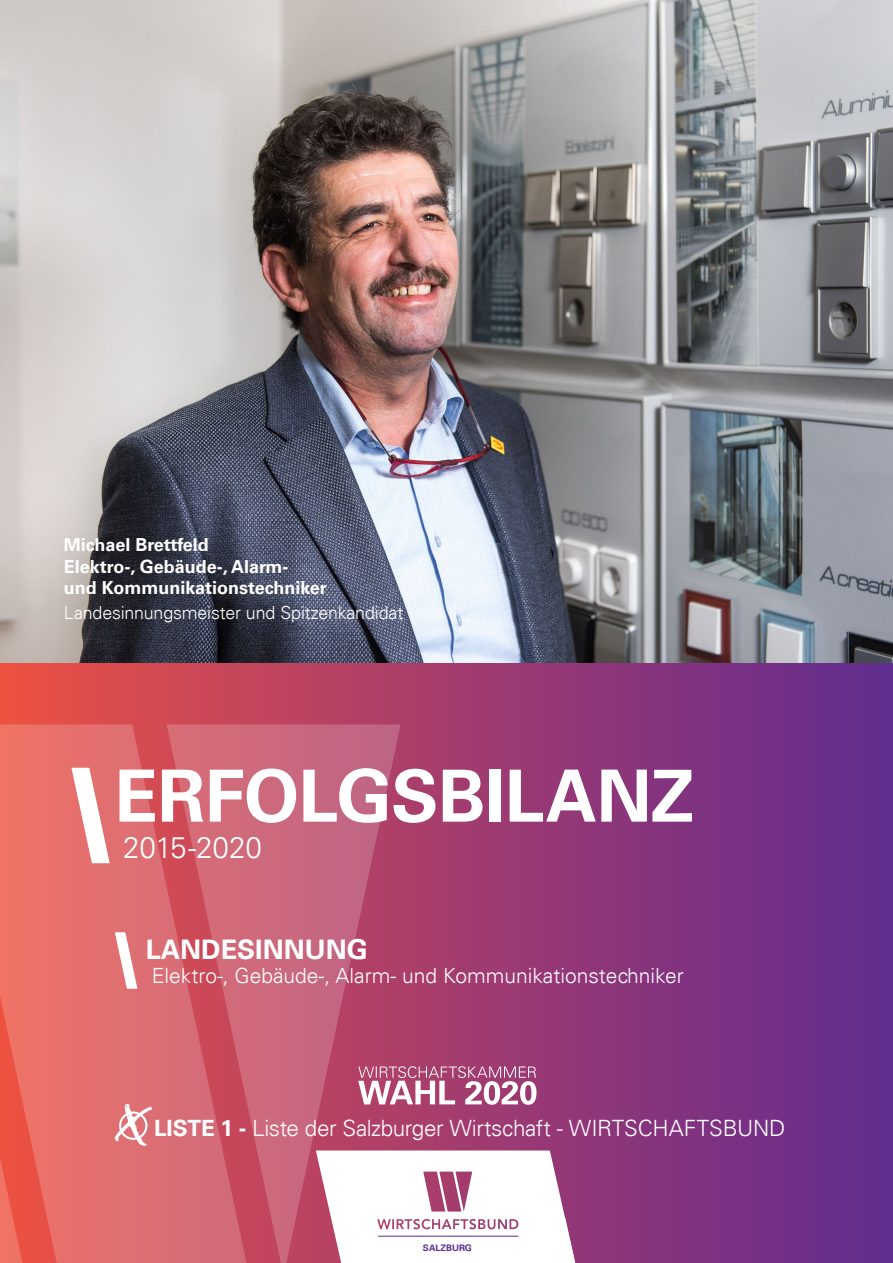
<style>
.page{position:relative;width:893px;height:1263px;background:#fff}
.page>*{position:absolute;margin:0;border:0;box-sizing:border-box;transform-origin:0 0}
.t1{font:700 72px "Univers 65";letter-spacing:-.01em;color:#fff}
.t2{font:300 30px "Univers 45";letter-spacing:-.005em;color:#fff}
.t3{font:700 27px "Univers 65";color:#fff}
.Titel_3{font:300 22.5px "Univers 45";letter-spacing:-.015em;color:#fff}
.t4{font:300 21px "Univers 45";color:#fff}
.t5{font:700 18px/21.6px "Univers 65";color:#fff}
.t6{font:300 18px "Univers 45";letter-spacing:-.01em;color:#fff}
.t7{font:700 9px "Univers 65";color:#5b2e91}
.s1{font-family:"Univers 65";font-weight:700}
</style>
<div class="page">
<div style="left:0;top:662px;width:893px;height:601px;background:linear-gradient(to right,#ec5045,#602b91)"></div>
<svg style="left:0;top:724px;width:167px;height:539px;background:#e46c69"></svg>
<svg style="left:167px;top:724px;width:234px;height:539px;background:#c75d73"></svg>
<svg style="left:316px;top:1150px;width:259px;height:113px"></svg>
<img style="left:0;top:0;width:893px;height:662px">
<svg style="left:71px;top:768px;width:39px;height:95px"></svg>
<svg style="left:115px;top:932px;width:22px;height:57px"></svg>
<svg style="left:358px;top:1066px;width:178px;height:39px"></svg>
<svg style="left:114px;top:1104px;width:38px;height:42px"></svg>
<div style="left:119px;top:1111px;width:28px;height:29px;border:2px solid #fff;border-radius:50%"></div>
<p class="t5" style="left:64px;top:534px;width:265px">Michael Brettfeld<br>Elektro-, Gebäude-, Alarm-<br>und Kommunikationstechniker</p>
<p class="t6" style="left:64px;top:602px;width:341px">Landesinnungsmeister und Spitzenkandidat</p>
<p class="t1" style="left:114px;top:754px;width:581px">ERFOLGSBILANZ</p>
<p class="t2" style="left:123px;top:829px;width:140px">2015-2020</p>
<p class="t3" style="left:146px;top:934px;width:224px">LANDESINNUNG</p>
<p class="t4" style="left:152px;top:962px;width:534px">Elektro-, Gebäude-, Alarm- und Kommunikationstechniker</p>
<p class="Titel_3" style="left:154px;top:1114px;width:633px"><span class="s1">LISTE 1 -</span> Liste der Salzburger Wirtschaft - WIRTSCHAFTSBUND</p>
<p class="t7" style="left:423px;top:1242px;width:50px">SALZBURG</p>
</div>
